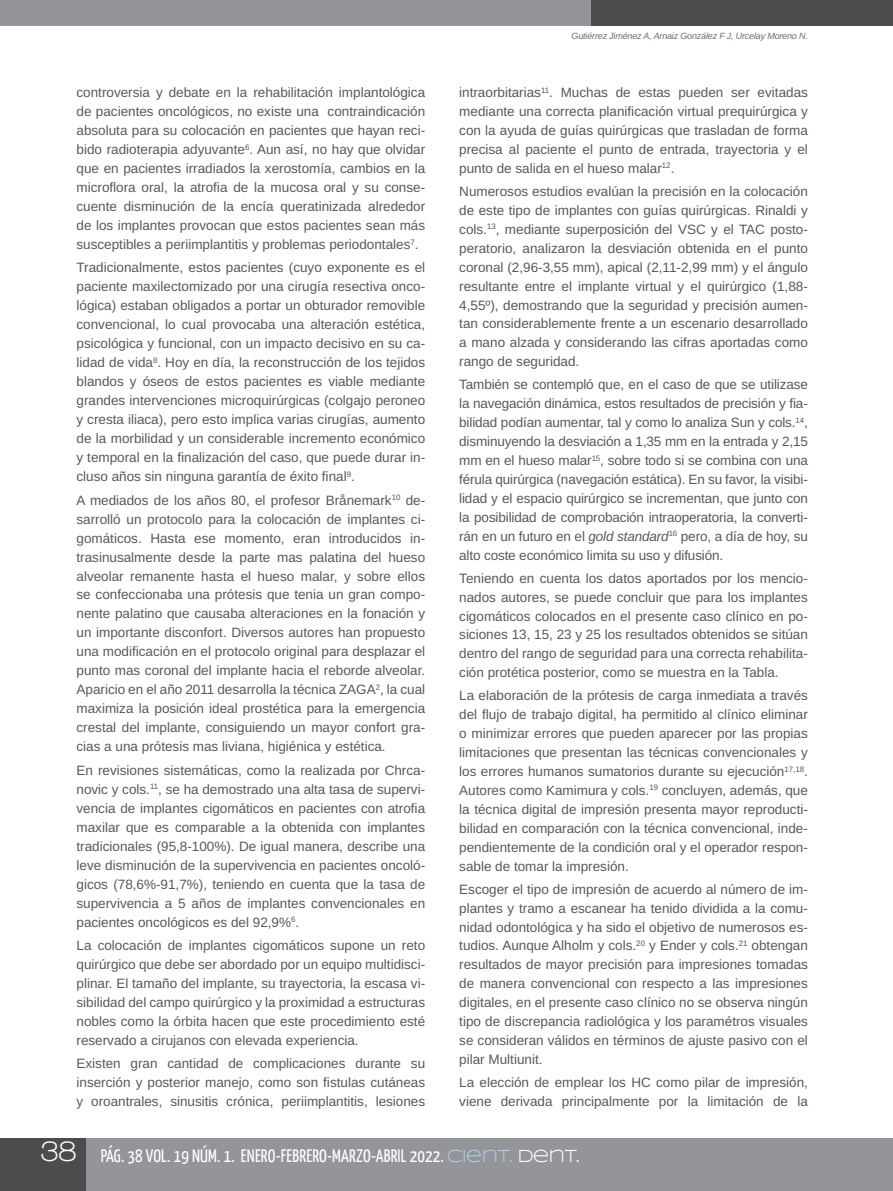
<style>
.page{position:relative;width:893px;height:1191px;background:#fff}
.page>*{position:absolute;margin:0;border:0;box-sizing:border-box;transform-origin:0 0}
.t1{font:700 30px "Walkway";color:#fff}
.t2{font:18px "Yanone Kaffeesatz";letter-spacing:.01em;color:#fff}
.t3{font:13.5px/19px "Arimo";color:#57585a;text-align:justify}
.t4{font:italic 9px "Arimo";letter-spacing:-.02em;color:#6c6d70}
.s1{font-style:italic}
.s2{font-family:"Syncopate";color:#b1cae5}
.s3{font-family:"Syncopate"}
</style>
<div class="page">
<div style="left:0;top:1138px;width:893px;height:53px;background:#939598"></div>
<div style="left:0;top:1138px;width:85px;height:53px;background:#4b4c4d"></div>
<div style="left:0;top:0;width:893px;height:25px;background:#939598"></div>
<div style="left:591px;top:0;width:302px;height:25px;background:#4b4c4d"></div>
<p class="t3" style="left:77px;top:83px;width:350px">controversia y debate en la rehabilitación implantológica de pacientes oncológicos, no existe una contraindicación absoluta para su colocación en pacientes que hayan reci&shy;bido radioterapia adyuvante<sup>6</sup>. Aun así, no hay que olvidar que en pacientes irradiados la xerostomía, cambios en la microflora oral, la atrofia de la mucosa oral y su conse&shy;cuente disminución de la encía queratinizada alrededor de los implantes provocan que estos pacientes sean más susceptibles a periimplantitis y problemas periodontales<sup>7</sup>.</p>
<p class="t3" style="left:77px;top:258px;width:350px">Tradicionalmente, estos pacientes (cuyo exponente es el paciente maxilectomizado por una cirugía resectiva onco&shy;lógica) estaban obligados a portar un obturador removible convencional, lo cual provocaba una alteración estética, psicológica y funcional, con un impacto decisivo en su ca&shy;lidad de vida<sup>8</sup>. Hoy en día, la reconstrucción de los tejidos blandos y óseos de estos pacientes es viable mediante grandes intervenciones microquirúrgicas (colgajo peroneo y cresta iliaca), pero esto implica varias cirugías, aumento de la morbilidad y un considerable incremento económico y temporal en la finalización del caso, que puede durar in&shy;cluso años sin ninguna garantía de éxito final<sup>9</sup>.</p>
<p class="t3" style="left:77px;top:490px;width:350px">A mediados de los años 80, el profesor Brånemark<sup>10</sup> de&shy;sarrolló un protocolo para la colocación de implantes ci&shy;gomáticos. Hasta ese momento, eran introducidos in&shy;trasinusalmente desde la parte mas palatina del hueso alveolar remanente hasta el hueso malar, y sobre ellos se confeccionaba una prótesis que tenia un gran compo&shy;nente palatino que causaba alteraciones en la fonación y un importante disconfort. Diversos autores han propuesto una modificación en el protocolo original para desplazar el punto mas coronal del implante hacia el reborde alveolar.<br>Aparicio en el año 2011 desarrolla la técnica ZAGA<sup>2</sup>, la cual maximiza la posición ideal prostética para la emergencia crestal del implante, consiguiendo un mayor confort gra&shy;cias a una prótesis mas liviana, higiénica y estética.</p>
<p class="t3" style="left:77px;top:760px;width:350px">En revisiones sistemáticas, como la realizada por Chrca&shy;novic y cols.<sup>11</sup>, se ha demostrado una alta tasa de supervi&shy;vencia de implantes cigomáticos en pacientes con atrofia maxilar que es comparable a la obtenida con implantes tradicionales (95,8-100%). De igual manera, describe una leve disminución de la supervivencia en pacientes oncoló&shy;gicos (78,6%-91,7%), teniendo en cuenta que la tasa de supervivencia a 5 años de implantes convencionales en pacientes oncológicos es del 92,9%<sup>6</sup>.</p>
<p class="t3" style="left:77px;top:935px;width:350px">La colocación de implantes cigomáticos supone un reto quirúrgico que debe ser abordado por un equipo multidisci&shy;plinar. El tamaño del implante, su trayectoria, la escasa vi&shy;sibilidad del campo quirúrgico y la proximidad a estructuras nobles como la órbita hacen que este procedimiento esté reservado a cirujanos con elevada experiencia.</p>
<p class="t3" style="left:77px;top:1054px;width:350px">Existen gran cantidad de complicaciones durante su inserción y posterior manejo, como son fistulas cutáneas y oroantrales, sinusitis crónica, periimplantitis, lesiones</p>
<p class="t4" style="left:572px;top:29px;width:238px">Gutiérrez Jiménez A, Arnaiz González F J, Urcelay Moreno N.</p>
<p class="t3" style="left:459px;top:83px;width:350px">intraorbitarias<sup>11</sup>. Muchas de estas pueden ser evitadas mediante una correcta planificación virtual prequirúrgica y con la ayuda de guías quirúrgicas que trasladan de forma precisa al paciente el punto de entrada, trayectoria y el punto de salida en el hueso malar<sup>12</sup>.</p>
<p class="t3" style="left:459px;top:182px;width:350px">Numerosos estudios evalúan la precisión en la colocación de este tipo de implantes con guías quirúrgicas. Rinaldi y cols.<sup>13</sup>, mediante superposición del VSC y el TAC posto&shy;peratorio, analizaron la desviación obtenida en el punto coronal (2,96-3,55 mm), apical (2,11-2,99 mm) y el ángulo resultante entre el implante virtual y el quirúrgico (1,88- 4,55º), demostrando que la seguridad y precisión aumen&shy;tan considerablemente frente a un escenario desarrollado a mano alzada y considerando las cifras aportadas como rango de seguridad.</p>
<p class="t3" style="left:459px;top:375px;width:350px">También se contempló que, en el caso de que se utilizase la navegación dinámica, estos resultados de precisión y fia&shy;bilidad podían aumentar, tal y como lo analiza Sun y cols.<sup>14</sup>, disminuyendo la desviación a 1,35 mm en la entrada y 2,15 mm en el hueso malar<sup>15</sup>, sobre todo si se combina con una férula quirúrgica (navegación estática). En su favor, la visibi&shy;lidad y el espacio quirúrgico se incrementan, que junto con la posibilidad de comprobación intraoperatoria, la converti&shy;rán en un futuro en el <span class="s1">gold standard</span><sup>16</sup> pero, a día de hoy, su alto coste económico limita su uso y difusión.</p>
<p class="t3" style="left:459px;top:569px;width:350px">Teniendo en cuenta los datos aportados por los mencio&shy;nados autores, se puede concluir que para los implantes cigomáticos colocados en el presente caso clínico en po&shy;siciones 13, 15, 23 y 25 los resultados obtenidos se sitúan dentro del rango de seguridad para una correcta rehabilita&shy;ción protética posterior, como se muestra en la Tabla.</p>
<p class="t3" style="left:459px;top:686px;width:350px">La elaboración de la prótesis de carga inmediata a través del flujo de trabajo digital, ha permitido al clínico eliminar o minimizar errores que pueden aparecer por las propias limitaciones que presentan las técnicas convencionales y los errores humanos sumatorios durante su ejecución<sup>17,18</sup>.<br>Autores como Kamimura y cols.<sup>19</sup> concluyen, además, que la técnica digital de impresión presenta mayor reproducti&shy;bilidad en comparación con la técnica convencional, inde&shy;pendientemente de la condición oral y el operador respon&shy;sable de tomar la impresión.</p>
<p class="t3" style="left:459px;top:880px;width:350px">Escoger el tipo de impresión de acuerdo al número de im&shy;plantes y tramo a escanear ha tenido dividida a la comu&shy;nidad odontológica y ha sido el objetivo de numerosos es&shy;tudios. Aunque Alholm y cols.<sup>20</sup> y Ender y cols.<sup>21</sup> obtengan resultados de mayor precisión para impresiones tomadas de manera convencional con respecto a las impresiones digitales, en el presente caso clínico no se observa ningún tipo de discrepancia radiológica y los paramétros visuales se consideran válidos en términos de ajuste pasivo con el pilar Multiunit.</p>
<p class="t3" style="left:459px;top:1073px;width:350px">La elección de emplear los HC como pilar de impresión, viene derivada principalmente por la limitación de la</p>
<h1 class="t1" style="left:41px;top:1134px;width:37px">38</h1>
<h2 class="t2" style="left:101px;top:1144px;width:480px">PÁG. 38 VOL. 19 NÚM. 1. ENERO-FEBRERO-MARZO-ABRIL 2022. <span class="s2">CIENT.</span> <span class="s3">DENT.</span></h2>
</div>
